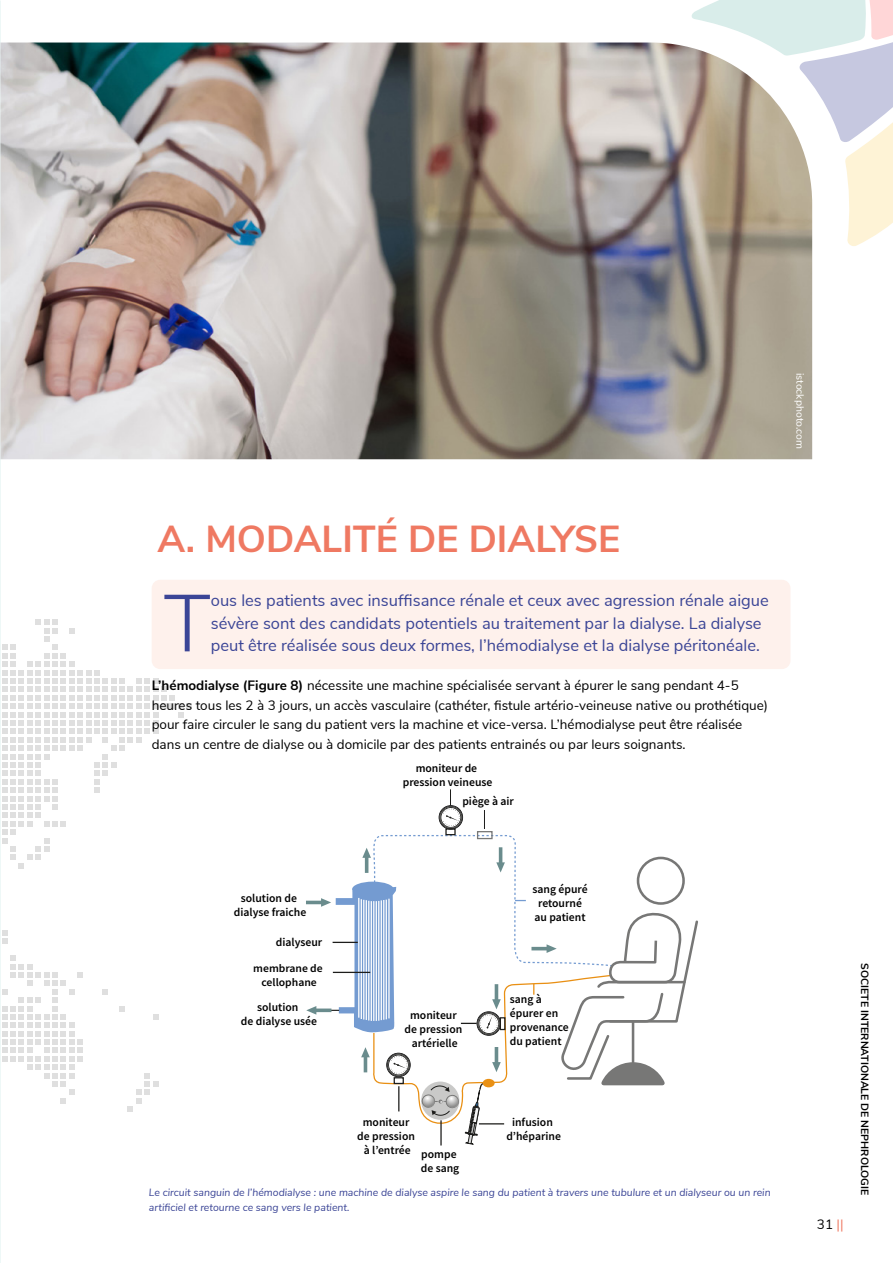
<style>
.page{position:relative;width:893px;height:1263px;background:#fff}
.page>*{position:absolute;margin:0;border:0;box-sizing:border-box;transform-origin:0 0}
.t1{font:300 80.4px "Nunito Sans";color:#3b4596}
.t2{font:700 37.5px "Nunito Sans";color:#ef7962}
.t3{font:16.5px/22.5px "Nunito Sans";color:#3b4596}
.t4{font:13.5px/19.5px "Nunito Sans";color:#000}
.t5{font:600 11.7px/14px "Source Sans Pro";color:#000;text-align:center}
.t6{font:600 11.25px/13.5px "Source Sans Pro";color:#000;text-align:center;scale:1.04 1}
.t7{font:italic 10.5px/15px "Nunito Sans";color:#3b4596}
.t8{font:700 10.5px "Nunito Sans";color:#000}
.t9{font:10.5px "Nunito Sans";color:#fff}
.s1{font-weight:700}
.s2{color:#ef7962}
</style>
<div class="page">
<svg style="left:2px;top:930px;width:5px;height:14px"></svg>
<svg style="left:103px;top:989px;width:5px;height:5px"></svg>
<svg style="left:119px;top:1006px;width:6px;height:5px"></svg>
<svg style="left:2px;top:955px;width:81px;height:148px"></svg>
<svg style="left:128px;top:1073px;width:30px;height:39px"></svg>
<svg style="left:2px;top:620px;width:190px;height:248px"></svg>
<svg style="left:153px;top:1014px;width:5px;height:5px"></svg>
<div style="left:152px;top:580px;width:638px;height:89px;background:#fef1ec;border-radius:9px"></div>
<svg style="left:692px;top:0;width:201px;height:246px"></svg>
<img style="left:0;top:43px;width:812px;height:416px">
<svg style="left:306px;top:789px;width:392px;height:356px"></svg>
<div style="left:637px;top:857px;width:48px;height:48px;border:3px solid #777776;border-radius:50%"></div>
<p class="t9" style="left:808px;top:373px;width:78px;rotate:90deg">istockphoto.com</p>
<h2 class="t2" style="left:157px;top:512px;width:464px">A. MODALITÉ DE DIALYSE</h2>
<h1 class="t1" style="left:163px;top:565px;width:49px">T</h1>
<p class="t3" style="left:211px;top:588px;width:559px">ous les patients avec insuffisance rénale et ceux avec agression rénale aigue sévère sont des candidats potentiels au traitement par la dialyse. La dialyse peut être réalisée sous deux formes, l’hémodialyse et la dialyse péritonéale.</p>
<p class="t4" style="left:152px;top:675px;width:618px"><span class="s1">L’hémodialyse (Figure 8)</span> nécessite une machine spécialisée servant à épurer le sang pendant 4-5 heures tous les 2 à 3 jours, un accès vasculaire (cathéter, fistule artério-veineuse native ou prothétique) pour faire circuler le sang du patient vers la machine et vice-versa. L’hémodialyse peut être réalisée dans un centre de dialyse ou à domicile par des patients entrainés ou par leurs soignants.</p>
<p class="t5" style="left:403px;top:761px;width:91px">moniteur de pression veineuse</p>
<p class="t5" style="left:462px;top:794px;width:53px">piège à air</p>
<p class="t5" style="left:234px;top:891px;width:74px">solution de dialyse fraiche</p>
<p class="t5" style="left:276px;top:935px;width:48px">dialyseur</p>
<p class="t6" style="left:253px;top:962px;width:68px">membrane de cellophane</p>
<p class="t5" style="left:241px;top:1000px;width:78px">solution<br>de dialyse usée</p>
<p class="t5" style="left:405px;top:1008px;width:59px">moniteur de pression artérielle</p>
<p class="t5" style="left:357px;top:1115px;width:59px">moniteur de pression à l’entrée</p>
<p class="t5" style="left:421px;top:1147px;width:40px;text-align:left">pompe de sang</p>
<p class="t5" style="left:532px;top:882px;width:57px">sang épuré retourné au patient</p>
<p class="t5" style="left:510px;top:992px;width:60px;text-align:left">sang à épurer en provenance du patient</p>
<p class="t5" style="left:506px;top:1115px;width:56px">infusion d’héparine</p>
<p class="t7" style="left:149px;top:1184px;width:623px">Le circuit sanguin de l’hémodialyse : une machine de dialyse aspire le sang du patient à travers une tubulure et un dialyseur ou un rein artificiel et retourne ce sang vers le patient.</p>
<p class="t4" style="left:817px;top:1213px;width:28px">31 <span class="s2">||</span></p>
<p class="t8" style="left:872px;top:963px;width:233px;rotate:90deg">SOCIETE INTERNATIONALE DE NEPHROLOGIE</p>
</div>
